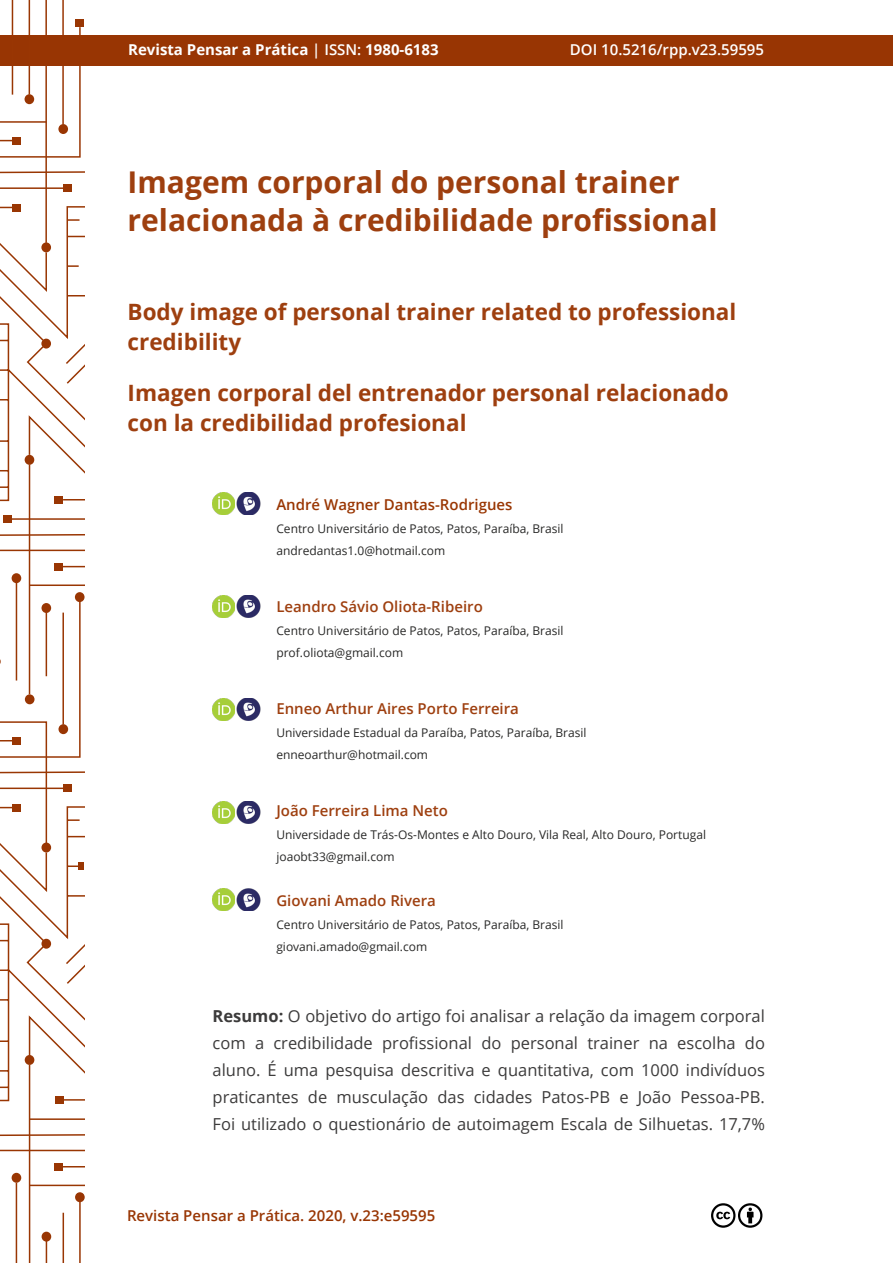
<style>
.page{position:relative;width:893px;height:1263px;background:#fff}
.page>*{position:absolute;margin:0;border:0;box-sizing:border-box;transform-origin:0 0}
.t1{font:700 30px/37.5px "Open Sans";color:#9e3f0f}
.t2{font:700 22.5px/30px "Open Sans";color:#9e3f0f}
.t3{font:16.5px/27px "Open Sans";color:#3c3b3b;text-align:justify}
.t4{font:600 15px "Open Sans";color:#9e3f0f}
.t5{font:600 15px "Open Sans";color:#983503}
.t6{font:700 15px "Open Sans";color:#fff}
.t7{font:600 15px "Open Sans";color:#993603}
.t8{font:600 15px "Open Sans";color:#fff}
.t9{font:12px/22.5px "Open Sans";color:#282827}
.s1{font-weight:600}
.s2{font-weight:700}
</style>
<div class="page">
<div style="left:0;top:35px;width:893px;height:30px;background:#983503"></div>
<hr style="left:12px;top:1px;width:1px;height:94px;background:#993603">
<hr style="left:29px;top:1px;width:1px;height:94px;background:#993603">
<hr style="left:45px;top:1px;width:2px;height:242px;background:#993603">
<hr style="left:62px;top:1px;width:2px;height:123px;background:#993603">
<svg style="left:0;top:26px;width:84px;height:94px"></svg>
<div style="left:76px;top:19px;width:8px;height:8px;background:#993603"></div>
<svg style="left:0;top:120px;width:84px;height:203px"></svg>
<svg style="left:0;top:323px;width:84px;height:398px"></svg>
<svg style="left:0;top:721px;width:84px;height:541px"></svg>
<div style="left:42px;top:1232px;width:9px;height:9px;background:#993603;border-radius:50%"></div>
<svg style="left:0;top:923px;width:84px;height:314px"></svg>
<div style="left:79px;top:862px;width:5px;height:8px;background:#993603"></div>
<svg style="left:711px;top:1203px;width:52px;height:25px"></svg>
<img style="left:213px;top:492px;width:20px;height:22px">
<img style="left:233px;top:492px;width:28px;height:22px">
<img style="left:213px;top:595px;width:20px;height:22px">
<img style="left:233px;top:595px;width:28px;height:22px">
<img style="left:213px;top:698px;width:20px;height:22px">
<img style="left:233px;top:698px;width:28px;height:22px">
<img style="left:213px;top:801px;width:20px;height:22px">
<img style="left:233px;top:801px;width:28px;height:22px">
<img style="left:213px;top:889px;width:20px;height:22px">
<img style="left:233px;top:889px;width:28px;height:22px">
<p class="t6" style="left:128px;top:39px;width:312px">Revista Pensar a Prática <span class="s1">| ISSN:</span> 1980-6183</p>
<p class="t8" style="left:570px;top:39px;width:196px">DOI 10.5216/rpp.v23.59595</p>
<h1 class="t1" style="left:128px;top:163px;width:591px">Imagem corporal do personal trainer relacionada à credibilidade profissional</h1>
<h2 class="t2" style="left:128px;top:296px;width:610px">Body image of personal trainer related to professional credibility</h2>
<h2 class="t2" style="left:128px;top:377px;width:603px">Imagen corporal del entrenador personal relacionado con la credibilidad profesional</h2>
<p class="t7" style="left:276px;top:494px;width:238px">André Wagner Dantas-Rodrigues</p>
<p class="t9" style="left:276px;top:517px;width:289px">Centro Universitário de Patos, Patos, Paraíba, Brasil andredantas1.0@hotmail.com</p>
<p class="t4" style="left:276px;top:596px;width:208px">Leandro Sávio Oliota-Ribeiro</p>
<p class="t9" style="left:276px;top:619px;width:289px">Centro Universitário de Patos, Patos, Paraíba, Brasil prof.oliota@gmail.com</p>
<p class="t4" style="left:276px;top:698px;width:244px">Enneo Arthur Aires Porto Ferreira</p>
<p class="t9" style="left:276px;top:721px;width:312px">Universidade Estadual da Paraíba, Patos, Paraíba, Brasil enneoarthur@hotmail.com</p>
<p class="t4" style="left:276px;top:800px;width:173px">João Ferreira Lima Neto</p>
<p class="t9" style="left:276px;top:823px;width:431px">Universidade de Trás-Os-Montes e Alto Douro, Vila Real, Alto Douro, Portugal joaobt33@gmail.com</p>
<p class="t4" style="left:276px;top:890px;width:161px">Giovani Amado Rivera</p>
<p class="t9" style="left:276px;top:913px;width:289px">Centro Universitário de Patos, Patos, Paraíba, Brasil giovani.amado@gmail.com</p>
<p class="t3" style="left:213px;top:1002px;width:554px"><span class="s2">Resumo:</span> O objetivo do artigo foi analisar a relação da imagem corporal com a credibilidade profissional do personal trainer na escolha do aluno. É uma pesquisa descritiva e quantitativa, com 1000 indivíduos praticantes de musculação das cidades Patos-PB e João Pessoa-PB.<br>Foi utilizado o questionário de autoimagem Escala de Silhuetas. 17,7%</p>
<p class="t5" style="left:127px;top:1205px;width:310px">Revista Pensar a Prática. 2020, v.23:e59595</p>
</div>
